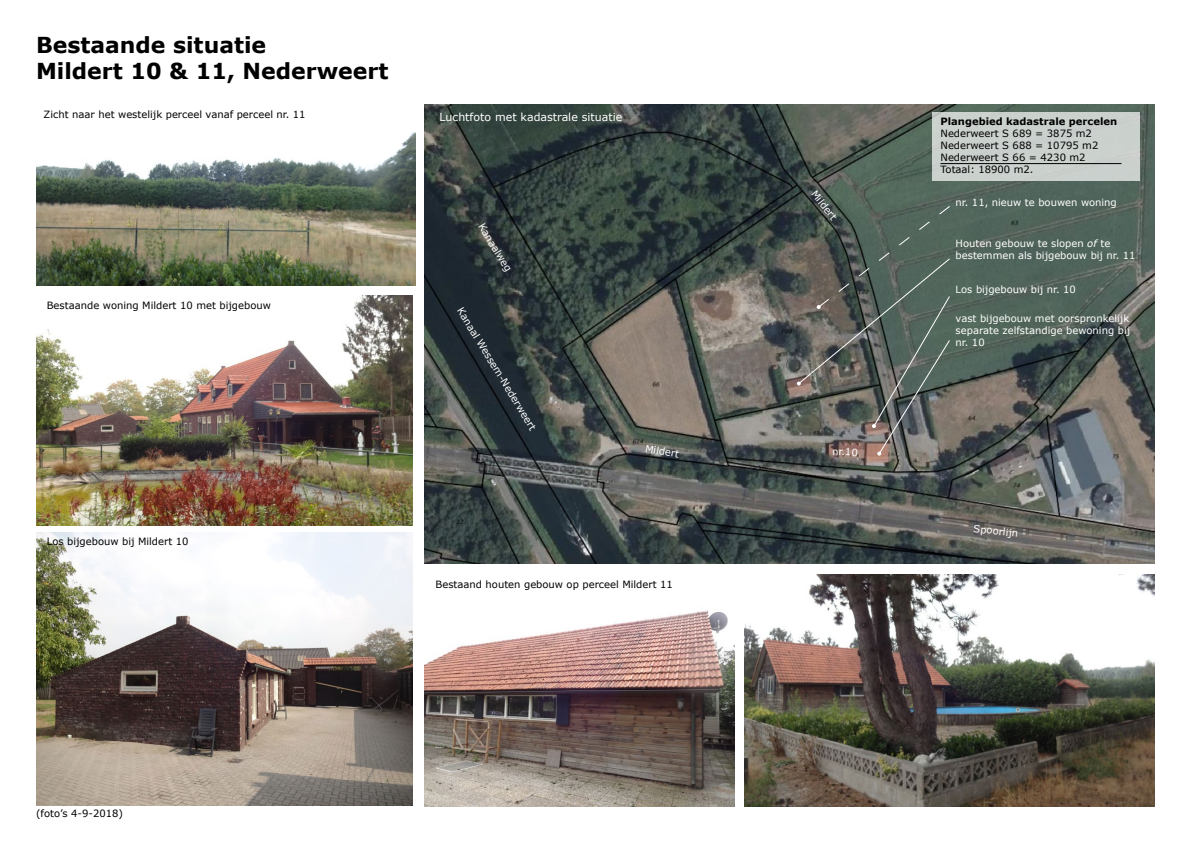
<style>
.page{position:relative;width:1191px;height:842px;background:#fff}
.page>*{position:absolute;margin:0;border:0;box-sizing:border-box;transform-origin:0 0}
.t1{font:700 22px/26.4px "Verdana";color:#000}
.t2{font:11px "Verdana";color:#fff}
.t3{font:10px/12px "Verdana";color:#000}
.t4{font:10px/12px "Verdana";color:#fff;text-align:justify}
.t5{font:700 10px "Verdana";color:#000}
.s1{font-style:italic}
</style>
<div class="page">
<img style="left:36px;top:296px;width:376px;height:230px">
<img style="left:36px;top:532px;width:376px;height:274px">
<img style="left:424px;top:610px;width:310px;height:196px">
<img style="left:745px;top:574px;width:410px;height:232px">
<img style="left:424px;top:104px;width:731px;height:460px">
<svg style="left:797px;top:205px;width:154px;height:251px;background:#5d635d"></svg>
<div style="left:932px;top:113px;width:207px;height:68px;background:#cbd1cd"></div>
<hr style="left:940px;top:163px;width:181px;height:1px;background:#000">
<img style="left:36px;top:132px;width:380px;height:153px">
<h1 class="t1" style="left:36px;top:31px;width:354px">Bestaande situatie<br>Mildert 10 &amp; 11, Nederweert</h1>
<p class="t3" style="left:44px;top:108px;width:263px">Zicht naar het westelijk perceel vanaf perceel nr. 11</p>
<p class="t2" style="left:439px;top:109px;width:184px">Luchtfoto met kadastrale situatie</p>
<p class="t3" style="left:47px;top:299px;width:226px">Bestaande woning Mildert 10 met bijgebouw</p>
<p class="t3" style="left:47px;top:536px;width:143px">Los bijgebouw bij Mildert 10</p>
<p class="t3" style="left:36px;top:807px;width:88px">(foto’s 4-9-2018)</p>
<p class="t4" style="left:486px;top:221px;width:56px;rotate:58deg">Kanaalweg</p>
<p class="t4" style="left:464px;top:306px;width:143px;rotate:58deg">Kanaal Wessem-Nederweert</p>
<p class="t4" style="left:646px;top:442px;width:36px;rotate:11deg">Mildert</p>
<p class="t3" style="left:435px;top:578px;width:239px">Bestaand houten gebouw op perceel Mildert 11</p>
<p class="t4" style="left:818px;top:188px;width:36px;rotate:52deg">Mildert</p>
<p class="t4" style="left:832px;top:445px;width:27px;rotate:3deg">nr.10</p>
<p class="t5" style="left:940px;top:114px;width:178px">Plangebied kadastrale percelen</p>
<p class="t3" style="left:940px;top:127px;width:159px">Nederweert S 689 = 3875 m2<br>Nederweert S 688 = 10795 m2<br>Nederweert S 66 = 4230 m2<br>Totaal: 18900 m2.</p>
<p class="t4" style="left:955px;top:196px;width:163px">nr. 11, nieuw te bouwen woning</p>
<p class="t4" style="left:955px;top:237px;width:181px">Houten gebouw te slopen <span class="s1">of</span> te bestemmen als bijgebouw bij nr. 11</p>
<p class="t4" style="left:955px;top:283px;width:122px">Los bijgebouw bij nr. 10</p>
<p class="t4" style="left:955px;top:313px;width:176px">vast bijgebouw met oorspronkelijk separate zelfstandige bewoning bij nr. 10</p>
<p class="t4" style="left:974px;top:522px;width:46px;rotate:6deg">Spoorlijn</p>
</div>
